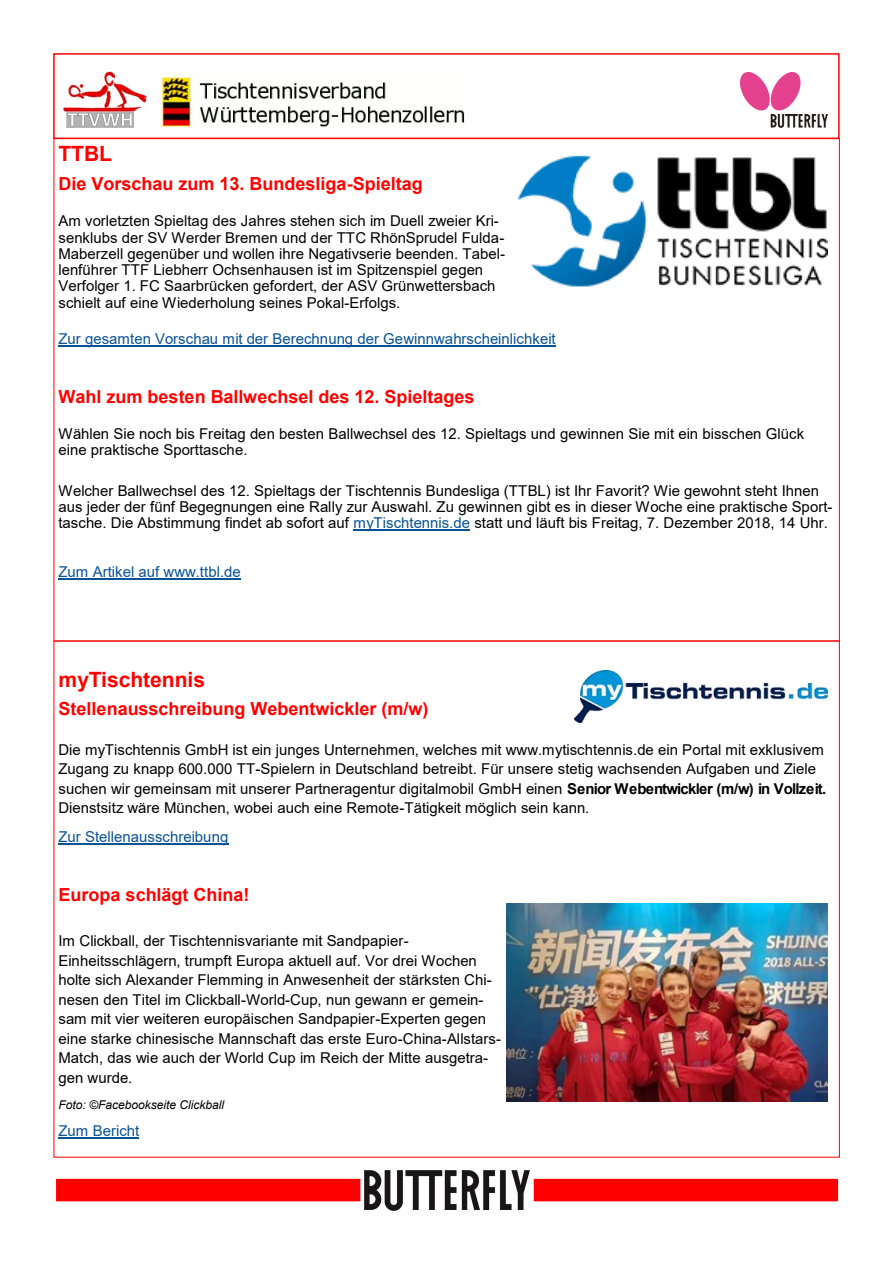
<style>
.page{position:relative;width:893px;height:1263px;background:#fff}
.page>*{position:absolute;margin:0;border:0;box-sizing:border-box;transform-origin:0 0}
.t1{font:700 21px "Arial";letter-spacing:-.005em;color:#f00}
.t2{font:700 18px "Arial";color:#f00}
.t3{font:15px/19.5px "Arial";color:#000}
.t4{font:15px "Arial";color:#085296}
.t5{font:italic 12px "Arial";color:#000}
.s1{color:#085296}
.s2{font-weight:700}
</style>
<div class="page">
<div style="left:53px;top:53px;width:787px;height:86px;border:2px solid #f00"></div>
<img style="left:63px;top:71px;width:85px;height:56px">
<img style="left:159px;top:76px;width:306px;height:51px">
<img style="left:741px;top:72px;width:86px;height:55px">
<img style="left:365px;top:1170px;width:164px;height:40px">
<div style="left:56px;top:1179px;width:304px;height:22px;background:#f00"></div>
<div style="left:534px;top:1179px;width:304px;height:22px;background:#f00"></div>
<hr style="left:58px;top:346px;width:498px;height:1px;background:#085296">
<hr style="left:354px;top:530px;width:116px;height:1px;background:#085296">
<hr style="left:58px;top:579px;width:183px;height:1px;background:#085296">
<hr style="left:58px;top:843px;width:171px;height:1px;background:#085296">
<hr style="left:58px;top:1137px;width:81px;height:1px;background:#085296">
<img style="left:574px;top:671px;width:253px;height:51px">
<img style="left:519px;top:155px;width:308px;height:132px">
<img style="left:507px;top:903px;width:320px;height:198px">
<p class="t1" style="left:58px;top:142px;width:55px">TTBL</p>
<p class="t2" style="left:58px;top:173px;width:366px">Die Vorschau zum 13. Bundesliga-Spieltag</p>
<p class="t3" style="left:58px;top:213px;width:448px;line-height:16.4px">Am vorletzten Spieltag des Jahres stehen sich im Duell zweier Kri&shy;senklubs der SV Werder Bremen und der TTC RhönSprudel Fulda-Maberzell gegenüber und wollen ihre Negativserie beenden. Tabel&shy;lenführer TTF Liebherr Ochsenhausen ist im Spitzenspiel gegen Verfolger 1. FC Saarbrücken gefordert, der ASV Grünwettersbach schielt auf eine Wiederholung seines Pokal-Erfolgs.</p>
<p class="t4" style="left:58px;top:331px;width:499px">Zur gesamten Vorschau mit der Berechnung der Gewinnwahrscheinlichkeit</p>
<p class="t2" style="left:58px;top:386px;width:417px">Wahl zum besten Ballwechsel des 12. Spieltages</p>
<h1 class="t3" style="left:58px;top:426px;width:747px;line-height:16.4px">Wählen Sie noch bis Freitag den besten Ballwechsel des 12. Spieltags und gewinnen Sie mit ein bisschen Glück eine praktische Sporttasche.</h1>
<p class="t3" style="left:58px;top:482px;width:775px;line-height:16.4px">Welcher Ballwechsel des 12. Spieltags der Tischtennis Bundesliga (TTBL) ist Ihr Favorit? Wie gewohnt steht Ihnen aus jeder der fünf Begegnungen eine Rally zur Auswahl. Zu gewinnen gibt es in dieser Woche eine praktische Sport&shy;tasche. Die Abstimmung findet ab sofort auf <span class="s1">myTischtennis.de</span> statt und läuft bis Freitag, 7. Dezember 2018, 14 Uhr.</p>
<p class="t4" style="left:58px;top:564px;width:184px">Zum Artikel auf www.ttbl.de</p>
<p class="t1" style="left:58px;top:668px;width:148px">myTischtennis</p>
<p class="t2" style="left:58px;top:699px;width:372px">Stellenausschreibung Webentwickler (m/w)</p>
<p class="t3" style="left:58px;top:740px;width:769px">Die myTischtennis GmbH ist ein junges Unternehmen, welches mit www.mytischtennis.de ein Portal mit exklusivem Zugang zu knapp 600.000 TT-Spielern in Deutschland betreibt. Für unsere stetig wachsenden Aufgaben und Ziele suchen wir gemeinsam mit unserer Partneragentur digitalmobil GmbH einen <span class="s2">Senior Webentwickler (m/w) in Vollzeit.<br></span>Dienstsitz wäre München, wobei auch eine Remote-Tätigkeit möglich sein kann.</p>
<p class="t4" style="left:58px;top:828px;width:171px">Zur Stellenausschreibung</p>
<p class="t2" style="left:58px;top:885px;width:192px">Europa schlägt China!</p>
<p class="t3" style="left:58px;top:931px;width:444px">Im Clickball, der Tischtennisvariante mit Sandpapier-Einheitsschlägern, trumpft Europa aktuell auf. Vor drei Wochen holte sich Alexander Flemming in Anwesenheit der stärksten Chi&shy;nesen den Titel im Clickball-World-Cup, nun gewann er gemein&shy;sam mit vier weiteren europäischen Sandpapier-Experten gegen eine starke chinesische Mannschaft das erste Euro-China-Allstars-Match, das wie auch der World Cup im Reich der Mitte ausgetra&shy;gen wurde.</p>
<p class="t5" style="left:58px;top:1098px;width:167px">Foto: ©Facebookseite Clickball</p>
<p class="t4" style="left:58px;top:1122px;width:82px">Zum Bericht</p>
</div>
